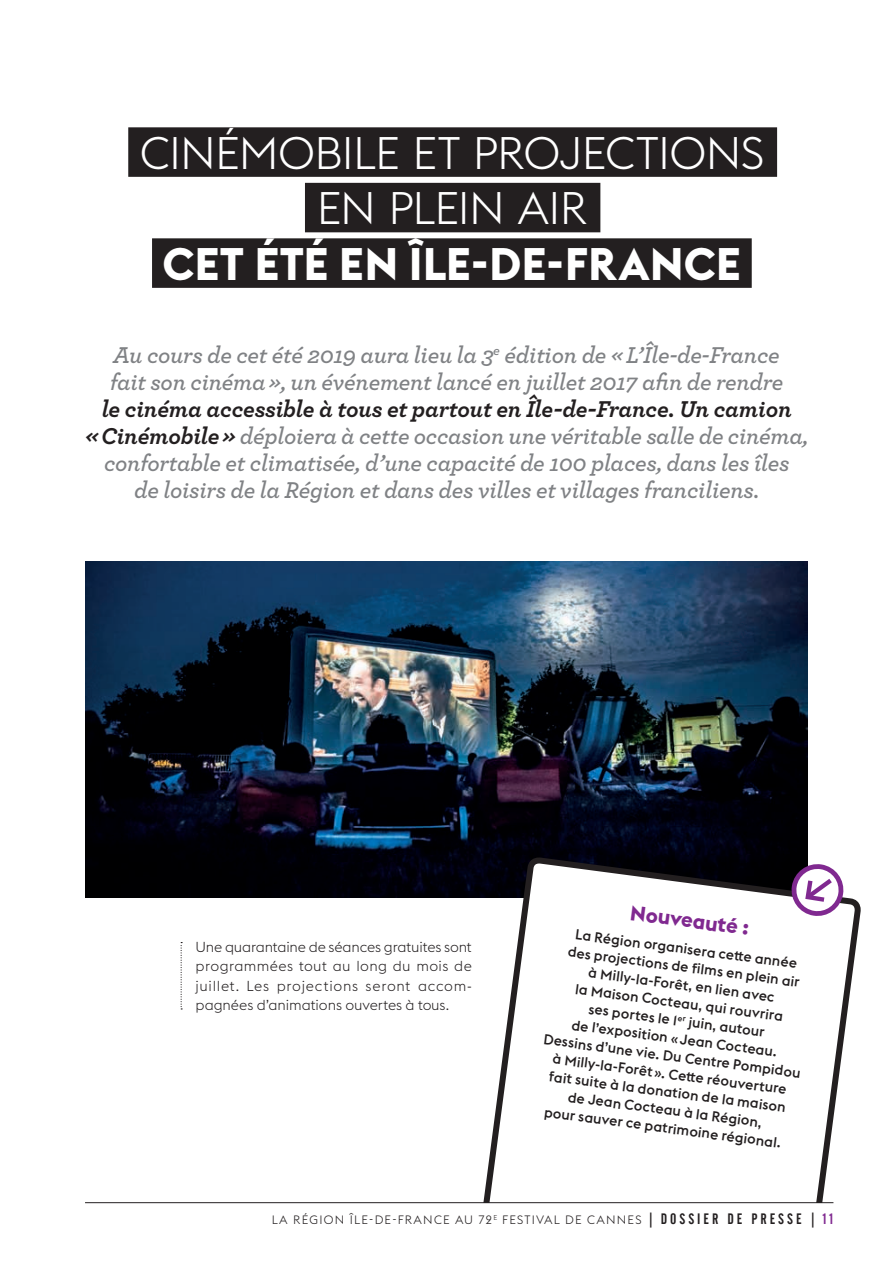
<style>
.page{position:relative;width:893px;height:1263px;background:#fff}
.page>*{position:absolute;margin:0;border:0;box-sizing:border-box;transform-origin:0 0}
.t1{font:300 45px/55.5px "Euclid Flex";letter-spacing:-.015em;color:#fff;text-align:center}
.t2{font:700 45px "Euclid Flex";letter-spacing:.01em;color:#fff}
.t3{font:italic 600 24px/27px "Archer";letter-spacing:-.01em;color:#808285}
.t4{font:700 21px "Euclid Flex";color:#802990}
.t5{font:500 14.25px/18px "Euclid Flex";color:#231f20;text-align:center}
.t6{font:300 14.25px/19.5px "Euclid Flex";color:#231f20;text-align:justify}
.t7{font:300 12px "Euclid Flex";letter-spacing:.1em;color:#231f20}
.s1{font-weight:700;color:#231f20}
.s2{font-family:"Alternate Gothic No 2 BT";font-weight:400;font-size:15px}
.s3{font-family:"Alternate Gothic No 2 BT";font-weight:400;font-size:15px;color:#802990}
</style>
<div class="page">
<img style="left:85px;top:561px;width:723px;height:337px">
<svg style="left:468px;top:854px;width:393px;height:349px"></svg>
<svg style="left:792px;top:865px;width:51px;height:54px"></svg>
<div style="left:128px;top:127px;width:649px;height:50px;background:#231f20"></div>
<div style="left:305px;top:183px;width:295px;height:49px;background:#231f20"></div>
<div style="left:152px;top:238px;width:600px;height:50px;background:#231f20"></div>
<svg style="left:181px;top:942px;width:1px;height:67px"></svg>
<hr style="left:85px;top:1202px;width:748px;height:1px;background:#231f20">
<svg style="left:678px;top:1016px;width:8px;height:5px"></svg>
<h1 class="t1" style="left:140px;top:125px;width:626px">CINÉMOBILE ET PROJECTIONS<br>EN PLEIN AIR</h1>
<h1 class="t2" style="left:162px;top:238px;width:580px">CET ÉTÉ EN ÎLE-DE-FRANCE</h1>
<p class="t3" style="left:110px;top:339px;width:675px">Au cours de cet été 2019 aura lieu la 3<sup>e</sup> édition de « L’Île‑de‑France fait son cinéma », un événement lancé en juillet 2017 afin de rendre</p>
<p class="t3" style="left:85px;top:393px;width:725px;text-align:center"><span class="s1">le cinéma accessible à tous et partout en Île-de-France. Un camion<br>« Cinémobile »</span> déploiera à cette occasion une véritable salle de cinéma, confortable et climatisée, d’une capacité de 100 places, dans les îles<br>de loisirs de la Région et dans des villes et villages franciliens.</p>
<p class="t6" style="left:196px;top:937px;width:278px">Une quarantaine de séances gratuites sont programmées tout au long du mois de juillet. Les projections seront accom&shy;pagnées d’animations ouvertes à tous.</p>
<p class="t4" style="left:632px;top:900px;width:121px;rotate:8deg">Nouveauté :</p>
<p class="t5" style="left:577px;top:924px;width:225px;rotate:8deg">La Région organisera cett e année</p>
<p class="t5" style="left:569px;top:941px;width:235px;rotate:8deg">des projections de films en plein air</p>
<p class="t5" style="left:590px;top:963px;width:189px;rotate:8deg">à Milly-la-Forêt, en lien avec</p>
<p class="t5" style="left:577px;top:979px;width:211px;rotate:8deg">la Maison Cocteau, qui rouvrira</p>
<p class="t5" style="left:590px;top:999px;width:91px;rotate:8deg">ses portes le 1</p>
<p class="t5" style="left:690px;top:1013px;width:78px;rotate:8deg">juin, autour</p>
<p class="t5" style="left:545px;top:1029px;width:260px;rotate:8deg">Dessins d’une vie. Du Centre Pompidou à Milly-la-Forêt». Cett e réouverture fait suite à la donation de la maison de Jean Cocteau à la Région,<br>pour sauver ce patrimoine régional.</p>
<p class="t5" style="left:573px;top:1015px;width:209px;rotate:8deg">de l’exposition «Jean Cocteau.</p>
<p class="t7" style="left:272px;top:1213px;width:563px">LA RÉGION ÎLE-DE-FRANCE AU 72<sup>E</sup> FESTIVAL DE CANNES <span class="s2">| DOSSIER DE PRESSE |</span> <span class="s3">11</span></p>
</div>
